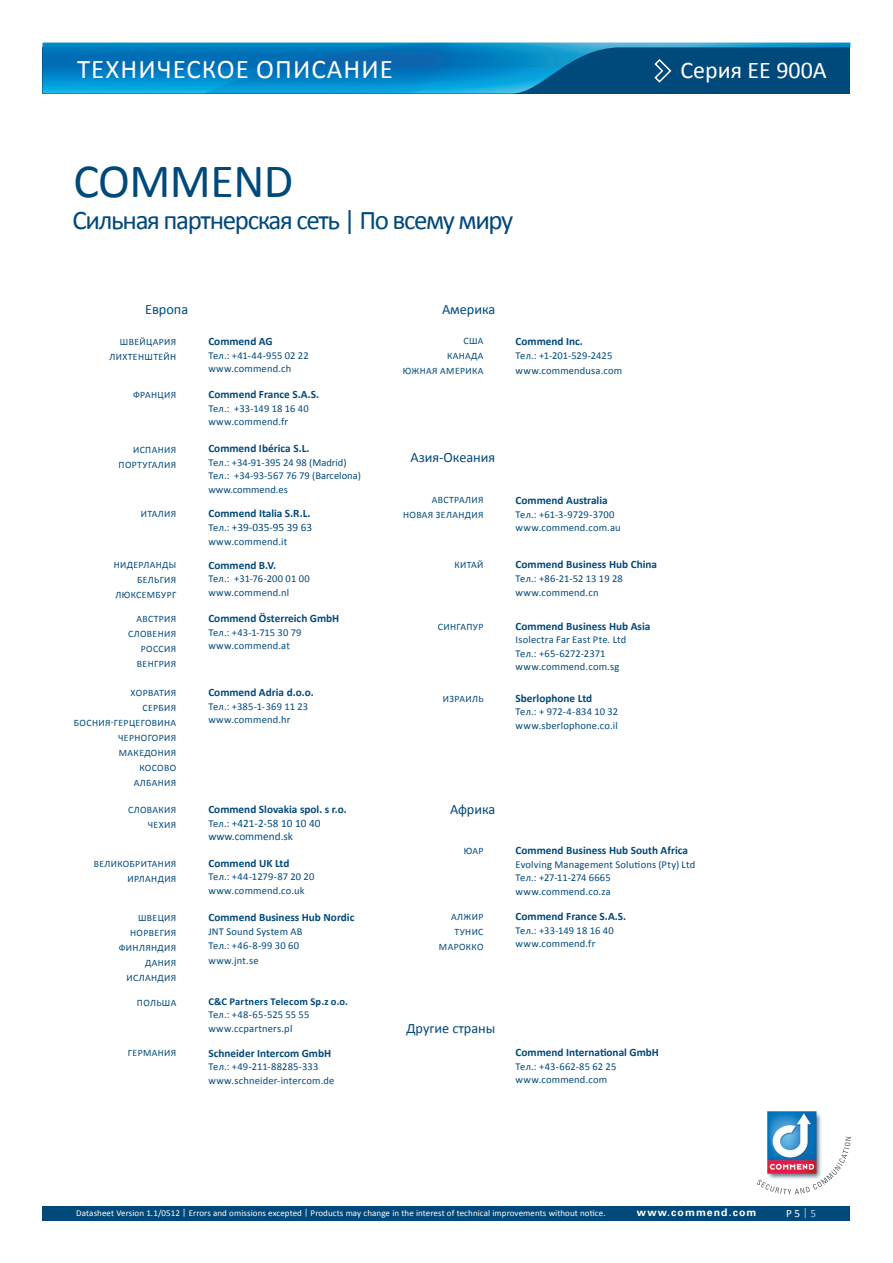
<style>
.page{position:relative;width:893px;height:1263px;background:#fff}
.page>*{position:absolute;margin:0;border:0;box-sizing:border-box;transform-origin:0 0}
.t1{font:48px "Calibri";letter-spacing:-.01em;color:#00497b}
.t2{font:27px "Calibri";letter-spacing:-.05em;color:#00497b}
.t3{font:27px "Calibri";letter-spacing:.04em;color:#fff}
.t4{font:24px "Calibri";color:#fff}
.t5{font:14.25px "Calibri";color:#00497b}
.t6{font:700 11.25px/13.5px "Calibri";color:#00497b}
.t7{font:11.25px/13.5px "Calibri";color:#00497b}
.t8{font:700 11.25px "Calibri";color:#004a7c}
.t9{font:11.25px "Calibri";color:#fff}
.t10{font:10.5px/13.5px "Calibri";letter-spacing:.015em;color:#00497b}
.t11{font:10.5px/13.5px "Calibri";letter-spacing:.015em;color:#004a7c}
.t12{font:700 10.5px "Calibri";letter-spacing:.02em;color:#00497b}
.t13{font:700 10.5px "Univers Com 65";letter-spacing:.1em;color:#fff}
.t14{font:9.75px/15px "Calibri";letter-spacing:.04em;color:#00497b;text-align:right}
.t15{font:9.75px/15px "Calibri";letter-spacing:.04em;color:#004a7c;text-align:right}
.t16{font:9px "Calibri";letter-spacing:.01em;color:#fff}
.s1{font-weight:400;font-size:10.5px}
.s2{font-weight:400}
.s3{font-weight:700}
.s4{font-size:10.5px}
.s5{color:#adc7e7}
</style>
<div class="page">
<img style="left:43px;top:43px;width:807px;height:51px">
<svg style="left:653px;top:58px;width:19px;height:26px"></svg>
<div style="left:43px;top:1205px;width:807px;height:15px;background:#00497b"></div>
<img style="left:767px;top:1111px;width:55px;height:26px">
<svg style="left:756px;top:1137px;width:94px;height:57px"></svg>
<h2 class="t3" style="left:77px;top:52px;width:317px">техническое описание</h2>
<h3 class="t4" style="left:680px;top:54px;width:148px">Серия EE 900A</h3>
<h1 class="t1" style="left:74px;top:150px;width:221px">Commend</h1>
<h2 class="t2" style="left:73px;top:203px;width:442px">Сильная партнерская сеть | По всему миру</h2>
<h3 class="t5" style="left:145px;top:301px;width:45px">Европа</h3>
<p class="t14" style="left:109px;top:334px;width:68px">ШВЕЙЦАРИЯ<br>ЛИХТЕНШТЕЙН</p>
<p class="t6" style="left:208px;top:334px;width:66px">Commend AG</p>
<p class="t10" style="left:208px;top:348px;width:102px">Тел.: +41-44-955 02 22 www.commend.ch</p>
<p class="t14" style="left:133px;top:387px;width:45px">ФРАНЦИЯ</p>
<p class="t6" style="left:208px;top:388px;width:112px">Commend France S.A.S.</p>
<p class="t10" style="left:208px;top:401px;width:102px">Тел.: +33-149 18 16 40 www.commend.fr</p>
<p class="t14" style="left:119px;top:442px;width:59px">ИСПАНИЯ<br>ПОРТУГАЛИЯ</p>
<p class="t6" style="left:208px;top:442px;width:103px">Commend Ibérica S.L.</p>
<p class="t10" style="left:208px;top:456px;width:154px">Тел.: +34-91-395 24 98 (Madrid)<br>Тел.: +34-93-567 76 79 (Barcelona) www.commend.es</p>
<p class="t14" style="left:141px;top:507px;width:37px">ИТАЛИЯ</p>
<p class="t6" style="left:208px;top:507px;width:105px">Commend Italia S.R.L.<br><span class="s1">Тел.:</span> <span class="s2">+39-035-95 39 63</span></p>
<p class="t10" style="left:208px;top:534px;width:80px">www.commend.it</p>
<p class="t14" style="left:114px;top:558px;width:64px">НИДЕРЛАНДЫ<br>БЕЛЬГИЯ<br>ЛЮКСЕМБУРГ</p>
<p class="t6" style="left:208px;top:558px;width:69px">Commend B.V.</p>
<p class="t10" style="left:208px;top:572px;width:103px">Тел.: +31-76-200 01 00 www.commend.nl</p>
<p class="t15" style="left:128px;top:612px;width:50px">АВСТРИЯ<br>СЛОВЕНИЯ<br>РОССИЯ<br>ВЕНГРИЯ</p>
<p class="t8" style="left:208px;top:611px;width:133px">Commend Österreich GmbH</p>
<p class="t11" style="left:208px;top:626px;width:95px">Тел.: +43-1-715 30 79 www.commend.at</p>
<p class="t14" style="left:74px;top:686px;width:104px">ХОРВАТИЯ<br>СЕРБИЯ<br>БОСНИЯ-ГЕРЦЕГОВИНА<br>ЧЕРНОГОРИЯ<br>МАКЕДОНИЯ<br>КОСОВО<br>АЛБАНИЯ</p>
<p class="t6" style="left:208px;top:686px;width:107px">Commend Adria d.o.o.</p>
<p class="t10" style="left:208px;top:700px;width:101px">Тел.: +385-1-369 11 23 www.commend.hr</p>
<p class="t14" style="left:128px;top:802px;width:50px">СЛОВАКИЯ<br>ЧЕХИЯ</p>
<p class="t7" style="left:208px;top:803px;width:140px"><span class="s3">Commend Slovakia spol. s r.o.<br></span><span class="s4">Тел.:</span> +421-2-58 10 10 40 www.commend.sk</p>
<p class="t14" style="left:94px;top:857px;width:84px">ВЕЛИКОБРИТАНИЯ<br>ИРЛАНДИЯ</p>
<p class="t6" style="left:208px;top:856px;width:82px">Commend UK Ltd</p>
<p class="t10" style="left:208px;top:870px;width:107px">Тел.: +44-1279-87 20 20 www.commend.co.uk</p>
<p class="t14" style="left:119px;top:910px;width:59px">ШВЕЦИЯ<br>НОРВЕГИЯ<br>ФИНЛЯНДИЯ<br>ДАНИЯ<br>ИСЛАНДИЯ</p>
<p class="t6" style="left:208px;top:910px;width:147px">Commend Business Hub Nordic</p>
<p class="t10" style="left:208px;top:924px;width:95px;line-height:14.2px">JNT Sound System AB<br>Тел.: +46-8-99 30 60 www.jnt.se</p>
<p class="t14" style="left:137px;top:995px;width:41px">ПОЛЬША</p>
<p class="t12" style="left:208px;top:994px;width:141px">C&amp;C Partners Telecom Sp.z o.o.</p>
<p class="t10" style="left:208px;top:1008px;width:102px">Тел.: +48-65-525 55 55 www.ccpartners.pl</p>
<p class="t14" style="left:128px;top:1046px;width:50px">ГЕРМАНИЯ</p>
<p class="t6" style="left:208px;top:1046px;width:124px">Schneider Intercom GmbH</p>
<p class="t10" style="left:208px;top:1060px;width:127px">Тел.: +49-211-88285-333 www.schneider-intercom.de</p>
<h3 class="t5" style="left:442px;top:301px;width:55px">Америка</h3>
<p class="t15" style="left:403px;top:333px;width:82px">США<br>КАНАДА<br>ЮЖНАЯ АМЕРИКА</p>
<p class="t6" style="left:516px;top:335px;width:69px">Commend Inc.</p>
<p class="t10" style="left:516px;top:349px;width:108px;line-height:14.2px">Тел.: +1-201-529-2425 www.commendusa.com</p>
<h3 class="t5" style="left:410px;top:448px;width:86px">Азия-Океания</h3>
<p class="t14" style="left:403px;top:492px;width:82px">АВСТРАЛИЯ<br>НОВАЯ ЗЕЛАНДИЯ</p>
<p class="t6" style="left:516px;top:494px;width:94px">Commend Australia</p>
<p class="t10" style="left:516px;top:508px;width:107px">Тел.: +61-3-9729-3700 www.commend.com.au</p>
<p class="t14" style="left:454px;top:558px;width:31px">КИТАЙ</p>
<p class="t6" style="left:516px;top:558px;width:143px">Commend Business Hub China</p>
<p class="t10" style="left:516px;top:572px;width:109px">Тел.: +86-21-52 13 19 28 www.commend.cn</p>
<p class="t14" style="left:438px;top:619px;width:47px">СИНГАПУР</p>
<p class="t6" style="left:516px;top:619px;width:136px">Commend Business Hub Asia</p>
<p class="t10" style="left:516px;top:633px;width:112px">Isolectra Far East Pte. Ltd<br>Тел.: +65-6272-2371 www.commend.com.sg</p>
<p class="t14" style="left:443px;top:691px;width:42px">ИЗРАИЛЬ</p>
<p class="t6" style="left:516px;top:691px;width:78px">Sberlophone Ltd</p>
<p class="t10" style="left:516px;top:705px;width:104px">Тел.: + 972-4-834 10 32 www.sberlophone.co.il</p>
<h3 class="t5" style="left:450px;top:800px;width:47px">Африка</h3>
<p class="t14" style="left:464px;top:843px;width:21px">ЮАР</p>
<p class="t6" style="left:516px;top:843px;width:174px">Commend Business Hub South Africa</p>
<p class="t10" style="left:516px;top:857px;width:181px">Evolving Management Solutions (Pty) Ltd<br>Тел.: +27-11-274 6665 www.commend.co.za</p>
<p class="t14" style="left:439px;top:909px;width:46px">АЛЖИР<br>ТУНИС<br>МAРОККО</p>
<p class="t6" style="left:516px;top:909px;width:112px">Commend France S.A.S.</p>
<p class="t10" style="left:516px;top:923px;width:100px">Тел.: +33-149 18 16 40 www.commend.fr</p>
<h3 class="t5" style="left:406px;top:1019px;width:90px">Другие страны</h3>
<p class="t6" style="left:516px;top:1046px;width:145px">Commend International GmbH</p>
<p class="t10" style="left:516px;top:1059px;width:102px">Тел.: +43-662-85 62 25 www.commend.com</p>
<p class="t16" style="left:76px;top:1207px;width:531px">Datasheet Version 1.1/0512 | Errors and omissions excepted | Products may change in the interest of technical improvements without notice.</p>
<p class="t13" style="left:637px;top:1206px;width:121px">www.commend.com</p>
<p class="t9" style="left:786px;top:1206px;width:32px">P 5<span class="s5">| 5</span></p>
</div>
